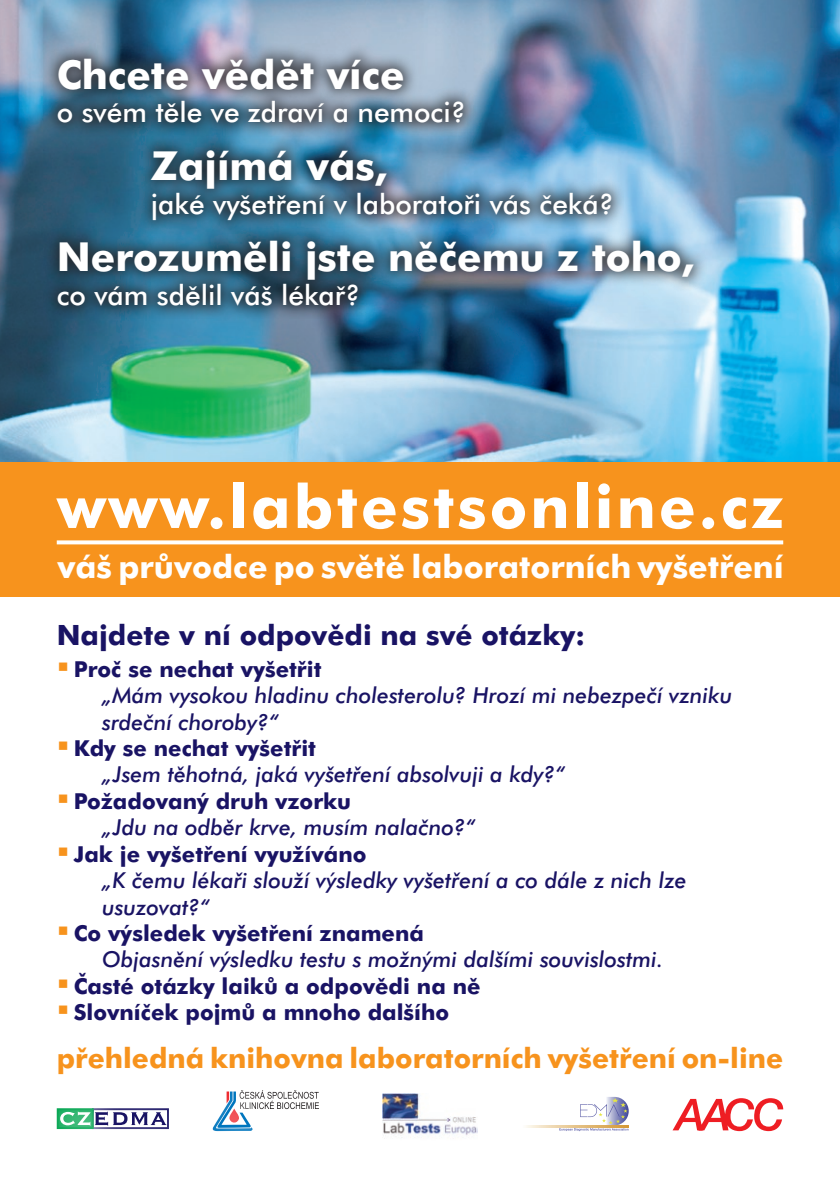
<style>
.page{position:relative;width:840px;height:1191px;background:#fff}
.page>*{position:absolute;margin:0;border:0;box-sizing:border-box;transform-origin:0 0}
.t1{font:700 60px "Futura AT";letter-spacing:.055em;color:#fff}
.t2{font:700 40px "Futura AT";color:#fff}
.t3{font:700 32px "Futura AT";color:#fff}
.t4{font:500 28px "Futura AT";color:#fff}
.t5{font:700 28px "Futura AT";color:#f7931d}
.t6{font:700 28px "Futura AT";color:#191364}
.t7{font:italic 500 22px/26.4px "Futura AT";color:#191364}
.t8{font:700 22px/26.4px "Futura AT";color:#191364}
</style>
<div class="page">
<img style="left:0;top:0;width:839px;height:462px">
<div style="left:0;top:462px;width:839px;height:135px;background:#f7931d"></div>
<div style="left:40px;top:41px;width:436px;height:95px;background:#231f20;opacity:.75"></div>
<div style="left:133px;top:133px;width:490px;height:100px;background:#231f20;opacity:.75"></div>
<div style="left:40px;top:223px;width:666px;height:96px;background:#231f20;opacity:.75"></div>
<img style="left:382px;top:1093px;width:95px;height:45px">
<svg style="left:672px;top:1098px;width:110px;height:33px"></svg>
<svg style="left:212px;top:1090px;width:107px;height:41px"></svg>
<svg style="left:60px;top:1111px;width:106px;height:14px"></svg>
<svg style="left:526px;top:1125px;width:23px;height:2px"></svg>
<svg style="left:549px;top:1096px;width:79px;height:35px"></svg>
<svg style="left:57px;top:540px;width:725px;height:4px;background:#fef4e8"></svg>
<h2 class="t2" style="left:57px;top:50px;width:349px">Chcete vědět více</h2>
<p class="t4" style="left:57px;top:96px;width:410px">o svém těle ve zdraví a nemoci?</p>
<h2 class="t2" style="left:151px;top:141px;width:238px">Zajímá vás,</h2>
<p class="t4" style="left:151px;top:187px;width:464px">jaké vyšetření v laboratoři vás čeká?</p>
<h2 class="t2" style="left:57px;top:232px;width:638px">Nerozuměli jste něčemu z toho,</h2>
<p class="t4" style="left:57px;top:278px;width:305px">co vám sdělil váš lékař?</p>
<h1 class="t1" style="left:57px;top:470px;width:727px">www.labtestsonline.cz</h1>
<h3 class="t3" style="left:57px;top:547px;width:727px">váš průvodce po světě laboratorních vyšetření</h3>
<p class="t6" style="left:57px;top:617px;width:529px">Najdete v ní odpovědi na své otázky:</p>
<p class="t8" style="left:74px;top:655px;width:249px">Proč se nechat vyšetřit</p>
<p class="t7" style="left:102px;top:682px;width:631px">„Mám vysokou hladinu cholesterolu? Hrozí mi nebezpečí vzniku srdeční choroby?“</p>
<p class="t8" style="left:74px;top:735px;width:243px">Kdy se nechat vyšetřit</p>
<p class="t7" style="left:102px;top:761px;width:464px">„Jsem těhotná, jaká vyšetření absolvuji a kdy?“</p>
<p class="t8" style="left:74px;top:787px;width:279px">Požadovaný druh vzorku</p>
<p class="t7" style="left:102px;top:814px;width:375px">„Jdu na odběr krve, musím nalačno?“</p>
<p class="t8" style="left:74px;top:840px;width:294px">Jak je vyšetření využíváno</p>
<p class="t7" style="left:102px;top:867px;width:585px">„K čemu lékaři slouží výsledky vyšetření a co dále z nich lze usuzovat?“</p>
<p class="t8" style="left:74px;top:919px;width:351px">Co výsledek vyšetření znamená</p>
<p class="t7" style="left:102px;top:946px;width:562px">Objasnění výsledku testu s možnými dalšími souvislostmi.</p>
<p class="t8" style="left:74px;top:972px;width:408px">Časté otázky laiků a odpovědi na ně<br>Slovníček pojmů a mnoho dalšího</p>
<p class="t5" style="left:57px;top:1040px;width:727px">přehledná knihovna laboratorních vyšetření on-line</p>
</div>
